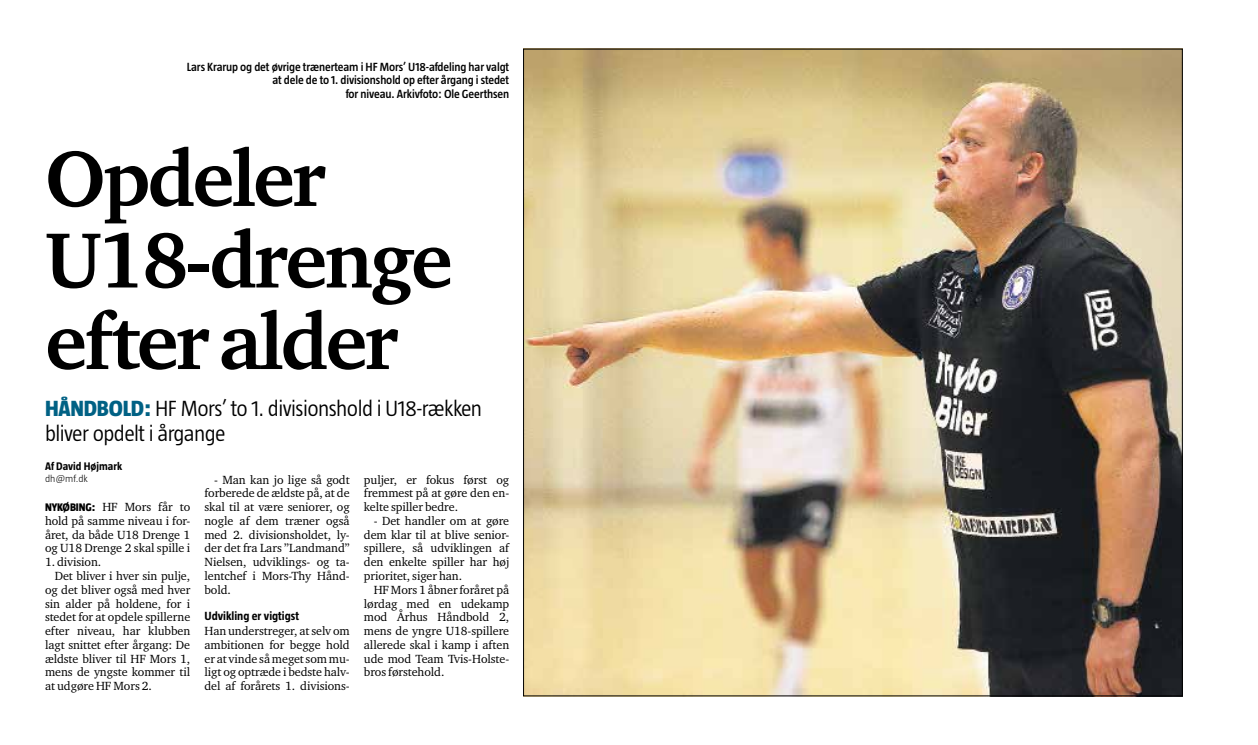
<style>
.page{position:relative;width:1258px;height:745px;background:#fff}
.page>*{position:absolute;margin:0;border:0;box-sizing:border-box;transform-origin:0 0}
.t1{font:700 80px/81.5px "Charter ITC Std";letter-spacing:-.035em;color:#000}
.t2{font:300 22.5px/25px "Taz";letter-spacing:-.025em;color:#000}
.t3{font:12.12px/13.8px "Charter ITC Std";letter-spacing:-.005em;color:#000;text-align:justify}
.t4{font:600 12.12px/13.8px "Taz";letter-spacing:-.01em;color:#000;text-align:right}
.t5{font:700 12.12px "Taz";color:#000}
.t6{font:700 11.25px "Taz";color:#000}
.t7{font:300 10px "Taz";color:#000;scale:1.06 1}
.s1{font-weight:800;color:#006184}
.s2{font-family:"Taz";font-weight:800;font-size:11.25px}
</style>
<div class="page">
<img style="left:525px;top:51px;width:655px;height:642px">
<p class="t4" style="left:187px;top:59px;width:324px">Lars Krarup og det øvrige trænerteam i HF Mors’ U18-afdeling har valgt at dele de to 1. divisionshold op efter årgang i stedet<br>for niveau. Arkivfoto: Ole Geerthsen</p>
<h1 class="t1" style="left:45px;top:137px;width:409px">Opdeler<br>U18-drenge efter alder</h1>
<h2 class="t2" style="left:45px;top:395px;width:439px"><span class="s1">HÅNDBOLD:</span> HF Mors’ to 1. divisionshold i U18-rækken bliver opdelt i årgange</h2>
<p class="t6" style="left:45px;top:459px;width:79px">Af David Højmark</p>
<p class="t7" style="left:45px;top:472px;width:42px">dh@mf.dk</p>
<p class="t3" style="left:45px;top:499px;width:147px"><span class="s2">NYKØBING:</span> HF Mors får to hold på samme niveau i for&shy;året, da både U18 Drenge 1 og U18 Drenge 2 skal spille i</p>
<p class="t3" style="left:45px;top:554px;width:58px">1. division.</p>
<p class="t3" style="left:55px;top:568px;width:137px">Det bliver i hver sin pulje,</p>
<p class="t3" style="left:45px;top:582px;width:147px">og det bliver også med hver</p>
<p class="t3" style="left:45px;top:596px;width:147px">sin alder på holdene, for i</p>
<p class="t3" style="left:45px;top:609px;width:147px">stedet for at opdele spillerne</p>
<p class="t3" style="left:45px;top:623px;width:147px">efter niveau, har klubben</p>
<p class="t3" style="left:45px;top:637px;width:147px">lagt snittet efter årgang: De</p>
<p class="t3" style="left:45px;top:651px;width:147px">ældste bliver til HF Mors 1,</p>
<p class="t3" style="left:45px;top:664px;width:147px">mens de yngste kommer til</p>
<p class="t3" style="left:45px;top:678px;width:109px">at udgøre HF Mors 2.</p>
<p class="t3" style="left:204px;top:472px;width:147px;text-indent:10px">- Man kan jo lige så godt forberede de ældste på, at de skal til at være seniorer, og nogle af dem træner også med 2. divisionsholdet, ly&shy;der det fra Lars ”Landmand” Nielsen, udviklings- og ta&shy;lentchef i Mors-Thy Hånd&shy;bold.</p>
<p class="t5" style="left:204px;top:608px;width:96px">Udvikling er vigtigst</p>
<p class="t3" style="left:204px;top:623px;width:147px">Han understreger, at selv om ambitionen for begge hold er at vinde så meget som mu&shy;ligt og optræde i bedste halv&shy;del af forårets 1. divisions-</p>
<p class="t3" style="left:364px;top:472px;width:147px">puljer, er fokus først og fremmest på at gøre den en&shy;kelte spiller bedre.</p>
<p class="t3" style="left:364px;top:513px;width:147px;text-indent:10px">- Det handler om at gøre dem klar til at blive senior&shy;spillere, så udviklingen af den enkelte spiller har høj prioritet, siger han.</p>
<p class="t3" style="left:364px;top:582px;width:147px;text-indent:10px">HF Mors 1 åbner foråret på lørdag med en udekamp mod Århus Håndbold 2, mens de yngre U18-spillere allerede skal i kamp i aften ude mod Team Tvis-Holste&shy;bros førstehold.</p>
</div>
